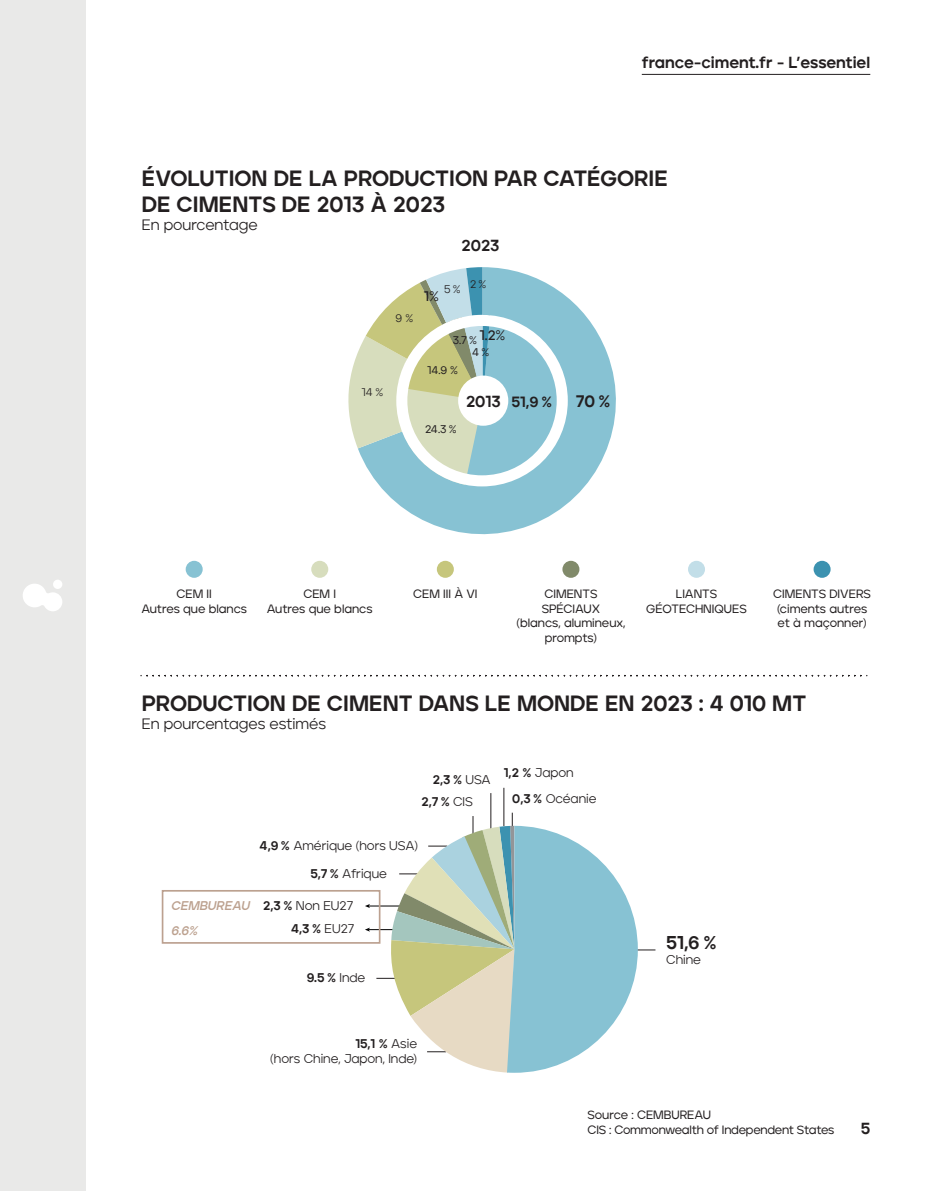
<style>
.page{position:relative;width:927px;height:1191px;background:#fff}
.page>*{position:absolute;margin:0;border:0;box-sizing:border-box;transform-origin:0 0}
.t1{font:800 22px/26.4px "Jeko";color:#231f20}
.t2{font:800 18.4px "Jeko";color:#231f20}
.t3{font:800 16.6px "Jeko";color:#231f20}
.t4{font:800 16px "Jeko";color:#231f20}
.t5{font:15px "Jeko";letter-spacing:-.005em;color:#231f20}
.t6{font:800 14.8px "Jeko";color:#231f20}
.t7{font:600 13.8px "Jeko";color:#231f20}
.t8{font:12.6px/15.2px "Jeko";color:#231f20;text-align:right}
.t9{font:800 12.6px/22.8px "Jeko";color:#231f20}
.t10{font:italic 700 12.6px/25.2px "Jeko";color:#bca18f}
.t11{font:500 12px/14.4px "Jeko";color:#231f20;text-align:center}
.t12{font:500 12px/14.4px "Jeko";letter-spacing:-.02em;color:#231f20}
.t13{font:500 11px "Jeko";color:#231f20}
.t14{font:11px "Jeko";color:#231f20}
.s1{font-weight:500}
.s2{font-weight:400}
.s3{font-weight:800}
</style>
<div class="page">
<div style="left:0;top:0;width:85px;height:1191px;background:#e9e9e8"></div>
<div style="left:53px;top:579px;width:9px;height:10px;background:#fff;border-radius:50%"></div>
<svg style="left:23px;top:582px;width:39px;height:29px"></svg>
<hr style="left:642px;top:74px;width:228px;height:1px;background:#231f20">
<div style="left:186px;top:561px;width:17px;height:17px;background:#87c2d3;border-radius:50%"></div>
<div style="left:311px;top:561px;width:17px;height:17px;background:#d7ddbd;border-radius:50%"></div>
<div style="left:437px;top:561px;width:17px;height:17px;background:#c6c67c;border-radius:50%"></div>
<div style="left:562px;top:561px;width:17px;height:17px;background:#818a6a;border-radius:50%"></div>
<div style="left:688px;top:561px;width:17px;height:17px;background:#c2dee8;border-radius:50%"></div>
<div style="left:814px;top:561px;width:17px;height:17px;background:#3c92b0;border-radius:50%"></div>
<svg style="left:387px;top:306px;width:229px;height:229px;fill:#87c2d3"></svg>
<svg style="left:348px;top:267px;width:229px;height:227px"></svg>
<svg style="left:141px;top:675px;width:727px;height:1px"></svg>
<hr style="left:504px;top:788px;width:1px;height:38px;background:#231f20">
<hr style="left:490px;top:793px;width:1px;height:36px;background:#231f20">
<svg style="left:365px;top:812px;width:290px;height:260px"></svg>
<div style="left:162px;top:890px;width:218px;height:53px;border:2px solid #bca190"></div>
<h3 class="t4" style="left:642px;top:53px;width:230px">france-ciment.fr - L’essentiel</h3>
<h1 class="t1" style="left:142px;top:165px;width:528px">ÉVOLUTION DE LA PRODUCTION PAR CATÉGORIE<br>DE CIMENTS DE 2013 À 2023</h1>
<p class="t5" style="left:142px;top:216px;width:118px">En pourcentage</p>
<h3 class="t4" style="left:462px;top:235px;width:39px">2023</h3>
<p class="t14" style="left:362px;top:385px;width:23px">14 %</p>
<p class="t14" style="left:396px;top:312px;width:19px">9 %</p>
<p class="t14" style="left:444px;top:283px;width:18px">5 %</p>
<p class="t7" style="left:424px;top:288px;width:17px">1<span class="s1">%</span></p>
<p class="t14" style="left:470px;top:278px;width:18px">2 %</p>
<p class="t7" style="left:479px;top:327px;width:27px">1.2<span class="s1">%</span></p>
<p class="t13" style="left:472px;top:346px;width:18px">4 %</p>
<p class="t13" style="left:453px;top:334px;width:26px">3.7 %</p>
<p class="t13" style="left:427px;top:364px;width:33px">14.9 %</p>
<p class="t13" style="left:425px;top:422px;width:33px">24.3 %</p>
<h3 class="t4" style="left:466px;top:391px;width:36px">2013</h3>
<p class="t6" style="left:511px;top:393px;width:42px">51,9 %</p>
<h3 class="t3" style="left:576px;top:391px;width:36px">70 %</h3>
<p class="t11" style="left:303px;top:587px;width:34px">CEM I</p>
<p class="t11" style="left:413px;top:587px;width:66px">CEM III À VI</p>
<p class="t11" style="left:267px;top:601px;width:107px">Autres que blancs</p>
<p class="t11" style="left:141px;top:587px;width:107px">CEM II<br>Autres que blancs</p>
<p class="t11" style="left:773px;top:587px;width:99px">CIMENTS DIVERS (ciments autres et à maçonner)</p>
<p class="t11" style="left:516px;top:587px;width:111px">CIMENTS<br>SPÉCIAUX<br>(blancs, alumineux, prompts)</p>
<p class="t11" style="left:646px;top:587px;width:102px">LIANTS<br>GÉOTECHNIQUES</p>
<h1 class="t1" style="left:142px;top:690px;width:666px">PRODUCTION DE CIMENT DANS LE MONDE EN 2023 : 4 010 MT</h1>
<p class="t5" style="left:142px;top:715px;width:186px">En pourcentages estimés</p>
<p class="t9" style="left:421px;top:767px;width:71px;text-indent:11px">2,3 % <span class="s2">USA<br></span>2,7 % <span class="s2">CIS</span></p>
<p class="t10" style="left:171px;top:892px;width:80px">CEMBUREAU<br>6.6%</p>
<p class="t8" style="left:259px;top:838px;width:160px"><span class="s3">4,9 %</span> Amérique (hors USA)</p>
<p class="t8" style="left:310px;top:865px;width:78px"><span class="s3">5,7 %</span> Afrique</p>
<p class="t8" style="left:263px;top:898px;width:91px"><span class="s3">2,3 %</span> Non EU27</p>
<p class="t9" style="left:291px;top:917px;width:65px">4,3 % <span class="s2">EU27</span></p>
<p class="t8" style="left:504px;top:765px;width:71px"><span class="s3">1,2 %</span> Japon</p>
<p class="t8" style="left:512px;top:791px;width:86px"><span class="s3">0,3 %</span> Océanie</p>
<p class="t9" style="left:307px;top:966px;width:60px">9.5 % <span class="s2">Inde</span></p>
<h2 class="t2" style="left:666px;top:931px;width:52px">51,6 %</h2>
<p class="t8" style="left:666px;top:952px;width:36px">Chine</p>
<p class="t8" style="left:270px;top:1036px;width:148px"><span class="s3">15,1 %</span> Asie<br>(hors Chine, Japon, Inde)</p>
<p class="t12" style="left:587px;top:1108px;width:248px">Source : CEMBUREAU<br>CIS : Commonwealth of Independent States</p>
<h3 class="t4" style="left:861px;top:1119px;width:11px">5</h3>
</div>
